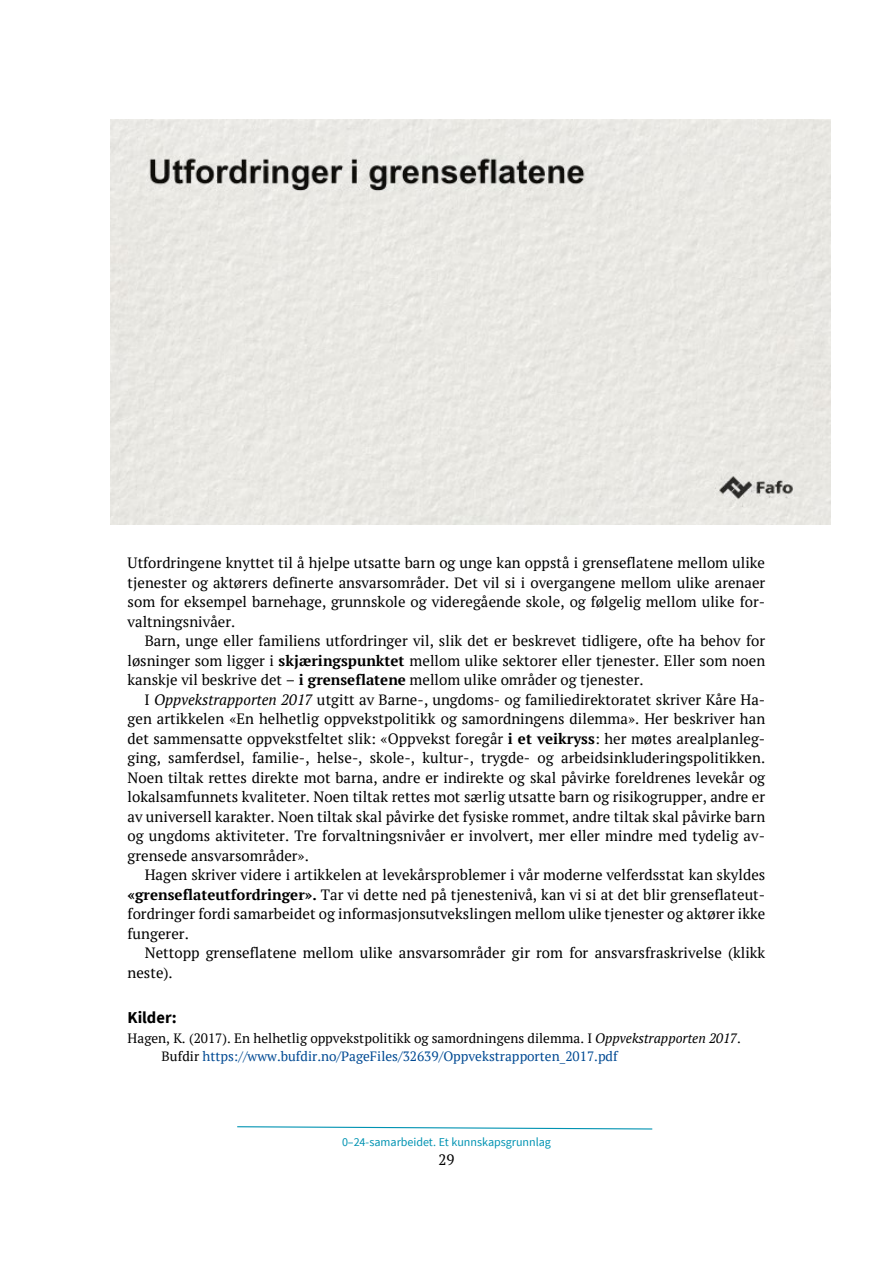
<style>
.page{position:relative;width:893px;height:1263px;background:#fff}
.page>*{position:absolute;margin:0;border:0;box-sizing:border-box;transform-origin:0 0}
.t1{font:700 16.5px "Source Sans Pro";letter-spacing:-.005em;color:#000}
.t2{font:15px/19.5px "PT Serif";color:#000;text-align:justify}
.t3{font:13.5px/18px "PT Serif";color:#000}
.t4{font:12px "Source Sans Pro";letter-spacing:-.005em;color:#0093b2}
.s1{font-weight:700}
.s2{font-style:italic}
.s3{color:#004a93}
</style>
<div class="page">
<svg style="left:237px;top:1126px;width:416px;height:4px"></svg>
<div style="left:111px;top:119px;width:720px;height:405px;background:#e9e8e3"></div>
<p class="t2" style="left:128px;top:553px;width:639px">Utfordringene knyttet til å hjelpe utsatte barn og unge kan oppstå i grenseflatene mellom ulike tjenester og aktørers definerte ansvarsområder. Det vil si i overgangene mellom ulike arenaer som for eksempel barnehage, grunnskole og videregående skole, og følgelig mellom ulike for&shy;valtningsnivåer.</p>
<p class="t2" style="left:128px;top:631px;width:639px;text-indent:17px">Barn, unge eller familiens utfordringer vil, slik det er beskrevet tidligere, ofte ha behov for løsninger som ligger i <span class="s1">skjæringspunktet</span> mellom ulike sektorer eller tjenester. Eller som noen kanskje vil beskrive det – <span class="s1">i grenseflatene</span> mellom ulike områder og tjenester.</p>
<p class="t2" style="left:128px;top:690px;width:639px;text-indent:17px">I <span class="s2">Oppvekstrapporten 2017</span> utgitt av Barne-, ungdoms- og familiedirektoratet skriver Kåre Ha&shy;gen artikkelen «En helhetlig oppvekstpolitikk og samordningens dilemma». Her beskriver han det sammensatte oppvekstfeltet slik: «Oppvekst foregår <span class="s1">i et veikryss</span>: her møtes arealplanleg&shy;ging, samferdsel, familie-, helse-, skole-, kultur-, trygde- og arbeidsinkluderingspolitikken.<br>Noen tiltak rettes direkte mot barna, andre er indirekte og skal påvirke foreldrenes levekår og lokalsamfunnets kvaliteter. Noen tiltak rettes mot særlig utsatte barn og risikogrupper, andre er av universell karakter. Noen tiltak skal påvirke det fysiske rommet, andre tiltak skal påvirke barn og ungdoms aktiviteter. Tre forvaltningsnivåer er involvert, mer eller mindre med tydelig av&shy;grensede ansvarsområder».</p>
<p class="t2" style="left:128px;top:865px;width:639px;text-indent:17px">Hagen skriver videre i artikkelen at levekårsproblemer i vår moderne velferdsstat kan skyldes <span class="s1">«grenseflateutfordringer».</span> Tar vi dette ned på tjenestenivå, kan vi si at det blir grenseflateut&shy;fordringer fordi samarbeidet og informasjonsutvekslingen mellom ulike tjenester og aktører ikke fungerer.</p>
<p class="t2" style="left:128px;top:943px;width:639px;text-indent:17px">Nettopp grenseflatene mellom ulike ansvarsområder gir rom for ansvarsfraskrivelse (klikk neste).</p>
<h3 class="t1" style="left:128px;top:1006px;width:51px">Kilder:</h3>
<p class="t3" style="left:162px;top:1029px;width:581px;text-indent:-34px">Hagen, K. (2017). En helhetlig oppvekstpolitikk og samordningens dilemma. I <span class="s2">Oppvekstrapporten 2017</span>.<br>Bufdir <span class="s3">https://www.bufdir.no/PageFiles/32639/Oppvekstrapporten_2017.pdf</span></p>
<p class="t4" style="left:342px;top:1135px;width:210px">0–24-samarbeidet. Et kunnskapsgrunnlag</p>
<p class="t2" style="left:438px;top:1150px;width:17px">29</p>
</div>
